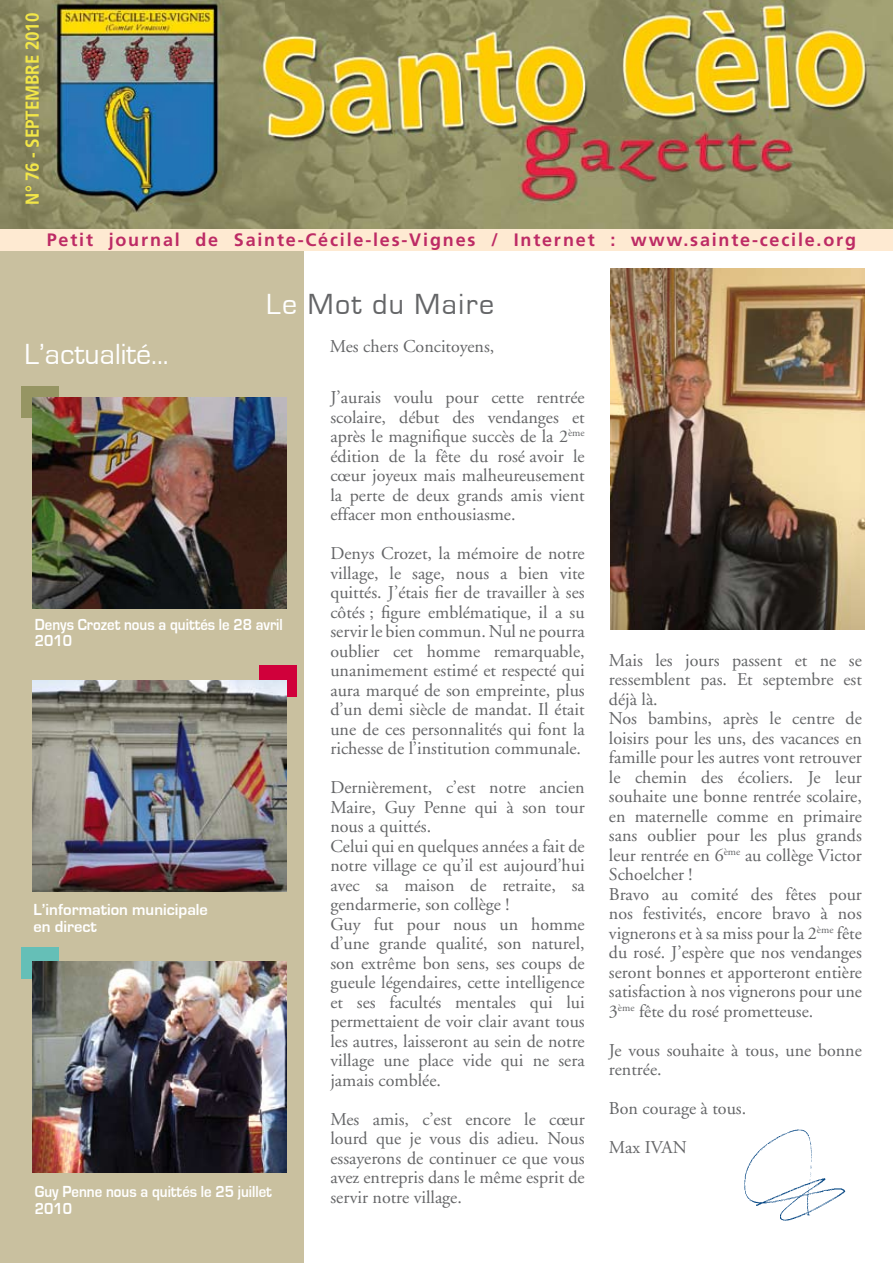
<style>
.page{position:relative;width:893px;height:1263px;background:#fff}
.page>*{position:absolute;margin:0;border:0;box-sizing:border-box;transform-origin:0 0}
.t1{font:30px "Eurostile";color:#fff}
.t2{font:30px "Eurostile";letter-spacing:.05em;color:#646567}
.t3{font:700 18.75px "Frutiger";color:#f2e648;scale:.9 1}
.t4{font:18px/19.5px "Adobe Garamond";color:#646567}
.t5{font:700 18px "Frutiger";letter-spacing:.1em;color:#bd2b65}
.t6{font:700 16.5px/16.5px "Eurostile";color:#fff;scale:.9 1}
.t7{font:700 16.5px/16.5px "Eurostile";color:#fff}
.s1{color:#fff}
</style>
<div class="page">
<img style="left:744px;top:1129px;width:102px;height:92px">
<div style="left:0;top:251px;width:303px;height:1012px;background:#c9c09f"></div>
<img style="left:0;top:0;width:893px;height:230px">
<div style="left:0;top:230px;width:893px;height:21px;background:#feead2"></div>
<div style="left:21px;top:386px;width:37px;height:31px;background:#969563"></div>
<img style="left:33px;top:398px;width:253px;height:211px">
<div style="left:259px;top:665px;width:37px;height:31px;background:#d0003b"></div>
<img style="left:611px;top:269px;width:253px;height:360px">
<div style="left:21px;top:947px;width:37px;height:31px;background:#65bfb7"></div>
<img style="left:33px;top:961px;width:253px;height:211px">
<img style="left:33px;top:680px;width:253px;height:211px">
<p class="t3" style="left:21px;top:204px;width:215px;rotate:-90deg">N° 76 - septembre 2010</p>
<p class="t5" style="left:47px;top:230px;width:811px">Petit journal de Sainte-Cécile-les-Vignes / Internet : www.sainte-cecile.org</p>
<h1 class="t2" style="left:266px;top:288px;width:230px"><span class="s1">Le</span> Mot du Maire</h1>
<h1 class="t1" style="left:24px;top:338px;width:146px">L’actualité...</h1>
<p class="t4" style="left:330px;top:337px;width:166px">Mes chers Concitoyens,</p>
<p class="t6" style="left:35px;top:616px;width:277px">Denys Crozet nous a quittés le 28 avril<br>2010</p>
<p class="t7" style="left:34px;top:902px;width:176px">L’information municipale en direct</p>
<p class="t6" style="left:35px;top:1183px;width:265px">Guy Penne nous a quittés le 25 juillet<br>2010</p>
<p class="t4" style="left:330px;top:388px;width:256px;text-align:justify">J’aurais voulu pour cette rentrée scolaire, début des vendanges et après le magnifique succès de la 2<sup>ème </sup>édition de la fête du rosé avoir le cœur joyeux mais malheureusement la perte de deux grands amis vient effacer mon enthousiasme.</p>
<p class="t4" style="left:330px;top:544px;width:256px;text-align:justify">Denys Crozet, la mémoire de notre village, le sage, nous a bien vite quittés. J’étais fier de travailler à ses côtés ; figure emblématique, il a su servir le bien commun. Nul ne pourra oublier cet homme remarquable, unanimement estimé et respecté qui aura marqué de son empreinte, plus d’un demi siècle de mandat. Il était une de ces personnalités qui font la richesse de l’institution communale.</p>
<p class="t4" style="left:330px;top:778px;width:256px">Dernièrement, c’est notre ancien<br>Maire, Guy Penne qui à son tour nous a quittés.<br>Celui qui en quelques années a fait de notre village ce qu’il est aujourd’hui avec sa maison de retraite, sa gendarmerie, son collège !<br>Guy fut pour nous un homme d’une grande qualité, son naturel, son extrême bon sens, ses coups de gueule légendaires, cette intelligence et ses facultés mentales qui lui permettaient de voir clair avant tous les autres, laisseront au sein de notre village une place vide qui ne sera jamais comblée.</p>
<p class="t4" style="left:330px;top:1110px;width:256px;text-align:justify">Mes amis, c’est encore le cœur lourd que je vous dis adieu. Nous essayerons de continuer ce que vous avez entrepris dans le même esprit de servir notre village.</p>
<p class="t4" style="left:609px;top:651px;width:254px">Mais les jours passent et ne se ressemblent pas. Et septembre est déjà là.<br>Nos bambins, après le centre de loisirs pour les uns, des vacances en famille pour les autres vont retrouver le chemin des écoliers. Je leur souhaite une bonne rentrée scolaire, en maternelle comme en primaire sans oublier pour les plus grands leur rentrée en 6<sup>ème</sup> au collège Victor<br>Schoelcher !<br>Bravo au comité des fêtes pour nos festivités, encore bravo à nos vignerons et à sa miss pour la 2<sup>ème</sup> fête du rosé. J’espère que nos vendanges seront bonnes et apporteront entière satisfaction à nos vignerons pour une<br>3<sup>ème</sup> fête du rosé prometteuse.</p>
<p class="t4" style="left:609px;top:1041px;width:254px">Je vous souhaite à tous, une bonne rentrée.</p>
<p class="t4" style="left:609px;top:1090px;width:139px;line-height:39px">Bon courage à tous.<br>Max IVAN</p>
</div>
